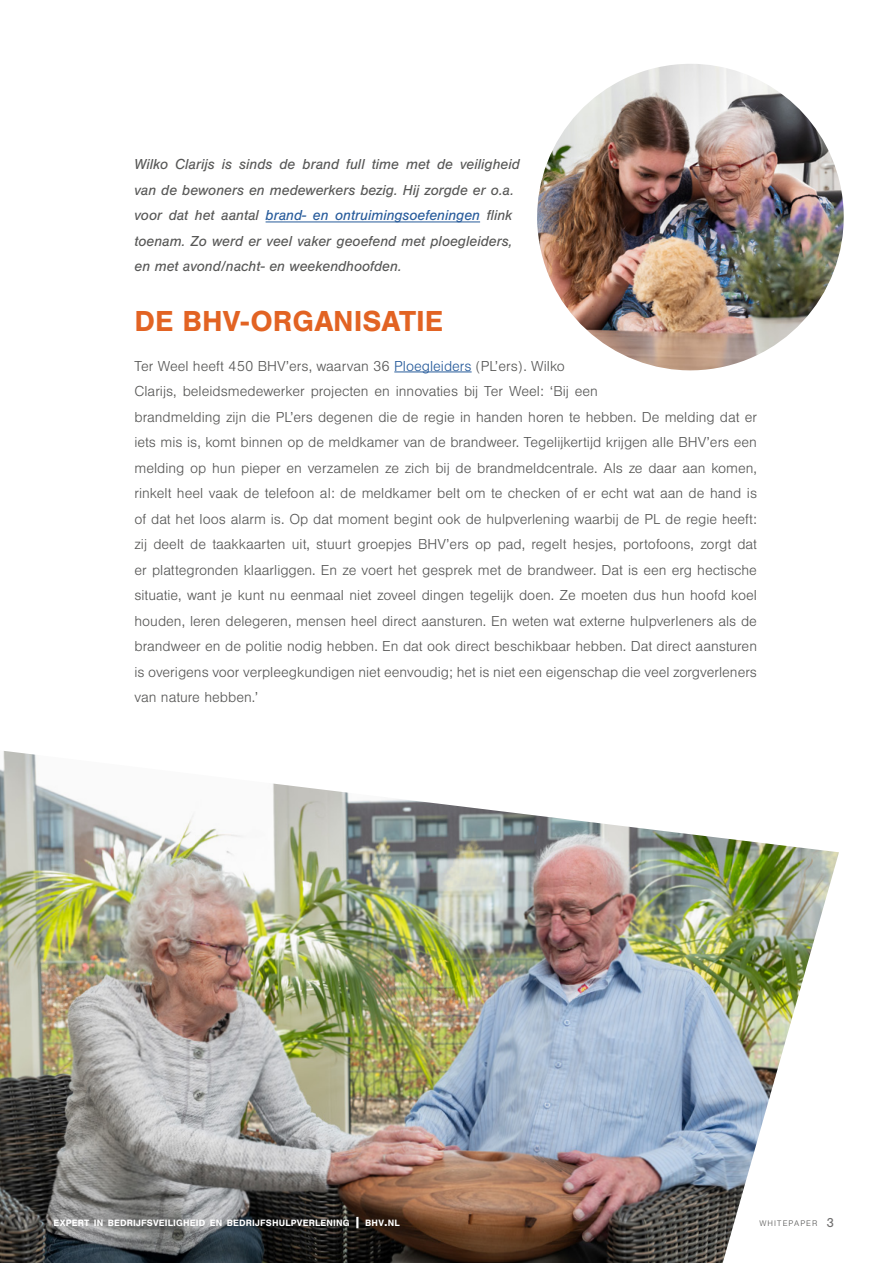
<style>
.page{position:relative;width:893px;height:1263px;background:#fff}
.page>*{position:absolute;margin:0;border:0;box-sizing:border-box;transform-origin:0 0}
.t1{font:700 30px "Nimbus San";color:#e26323}
.t2{font:300 15px/25.5px "Nimbus San";color:#575756}
.t3{font:italic 15px/25.5px "Nimbus San";color:#575756}
.t4{font:700 9.6px "Nimbus San";letter-spacing:.015em;color:#fff}
.t5{font:300 8.4px "Nimbus San";letter-spacing:.13em;color:#575756}
.s1{color:#275b9b}
.s2{font-size:13.65px}
.s3{font-weight:400;font-size:13.5px;color:#706f6f}
</style>
<div class="page">
<img style="left:0;top:751px;width:839px;height:512px">
<hr style="left:266px;top:221px;width:214px;height:1px;background:#275b9b">
<hr style="left:394px;top:372px;width:78px;height:1px;background:#275b9b">
<img style="left:537px;top:64px;width:307px;height:307px">
<p class="t3" style="left:134px;top:152px;width:387px">Wilko Clarijs is sinds de brand full time met de veiligheid van de bewoners en medewerkers bezig. Hij zorgde er o.a. voor dat het aantal <span class="s1">brand- en ontruimingsoefeningen</span> flink toenam. Zo werd er veel vaker geoefend met ploegleiders, en met avond/nacht- en weekendhoofden.</p>
<h1 class="t1" style="left:134px;top:305px;width:310px">DE BHV-ORGANISATIE</h1>
<p class="t2" style="left:134px;top:353px;width:624px">Ter Weel heeft 450 BHV’ers, waarvan 36 <span class="s1">Ploegleiders</span> (PL’ers). Wilko<br>Clarijs, beleidsmedewerker projecten en innovaties bij Ter Weel: ‘Bij een<br>brandmelding zijn die PL’ers degenen die de regie in handen horen te hebben. De melding dat er iets mis is, komt binnen op de meldkamer van de brandweer. Tegelijkertijd krijgen alle BHV’ers een melding op hun pieper en verzamelen ze zich bij de brandmeldcentrale. Als ze daar aan komen, rinkelt heel vaak de telefoon al: de meldkamer belt om te checken of er echt wat aan de hand is of dat het loos alarm is. Op dat moment begint ook de hulpverlening waarbij de PL de regie heeft: zij deelt de taakkaarten uit, stuurt groepjes BHV’ers op pad, regelt hesjes, portofoons, zorgt dat er plattegronden klaarliggen. En ze voert het gesprek met de brandweer. Dat is een erg hectische situatie, want je kunt nu eenmaal niet zoveel dingen tegelijk doen. Ze moeten dus hun hoofd koel houden, leren delegeren, mensen heel direct aansturen. En weten wat externe hulpverleners als de brandweer en de politie nodig hebben. En dat ook direct beschikbaar hebben. Dat direct aansturen is overigens voor verpleegkundigen niet eenvoudig; het is niet een eigenschap die veel zorgverleners van nature hebben.’</p>
<p class="t4" style="left:54px;top:1217px;width:348px">EXPERT IN BEDRIJFSVEILIGHEID EN BEDRIJFSHULPVERLENING <span class="s2">|</span> BHV<span class="s2">.</span>NL</p>
<p class="t5" style="left:759px;top:1219px;width:76px">WHITEPAPER <span class="s3">3</span></p>
</div>
